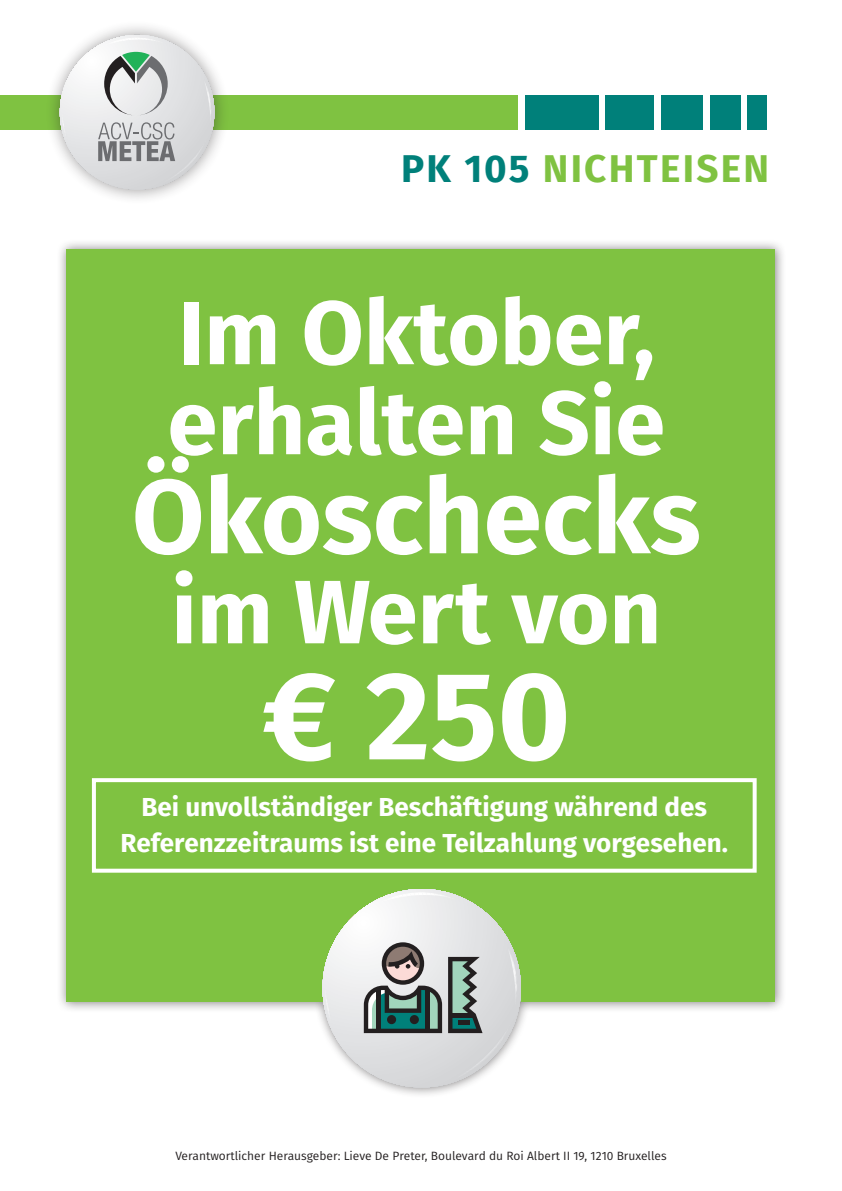
<style>
.page{position:relative;width:842px;height:1191px;background:#fff}
.page>*{position:absolute;margin:0;border:0;box-sizing:border-box;transform-origin:0 0}
.t1{font:700 125px "Fira Sans";color:#fff}
.t2{font:700 105px "Fira Sans";color:#fff}
.t3{font:700 90px "Fira Sans";color:#fff}
.t4{font:700 38.7px "Fira Sans";letter-spacing:.06em;color:#7fc241}
.t5{font:700 26px "Fira Sans";color:#fff}
.t6{font:12px "Fira Sans";color:#231f20}
.s1{color:#00807a}
</style>
<div class="page">
<div style="left:56px;top:239px;width:730px;height:859px;background:#231f20;opacity:.55"></div>
<div style="left:67px;top:249px;width:708px;height:753px;background:#7fc241"></div>
<div style="left:0;top:95px;width:517px;height:34px;background:#7fc241"></div>
<div style="left:525px;top:95px;width:73px;height:34px;background:#00807a"></div>
<div style="left:605px;top:95px;width:49px;height:34px;background:#00807a"></div>
<div style="left:661px;top:95px;width:42px;height:34px;background:#00807a"></div>
<div style="left:710px;top:95px;width:30px;height:34px;background:#00807a"></div>
<div style="left:747px;top:95px;width:20px;height:34px;background:#00807a"></div>
<div style="left:45px;top:20px;width:184px;height:185px;background:#231f20;opacity:.45"></div>
<svg style="left:60px;top:35px;width:154px;height:154px"></svg>
<svg style="left:322px;top:889px;width:199px;height:198px"></svg>
<div style="left:92px;top:778px;width:665px;height:94px;border:4px solid #fff"></div>
<p class="t4" style="left:401px;top:136px;width:370px"><span class="s1">PK 105</span> NICHTEISEN</p>
<p class="t3" style="left:178px;top:257px;width:478px">Im Oktober,</p>
<p class="t3" style="left:168px;top:347px;width:499px">erhalten Sie</p>
<p class="t2" style="left:132px;top:428px;width:570px">Ökoschecks</p>
<p class="t3" style="left:171px;top:536px;width:491px">im Wert von</p>
<p class="t1" style="left:262px;top:610px;width:310px">€ 250</p>
<p class="t5" style="left:141px;top:785px;width:567px">Bei unvollständiger Beschäftigung während des</p>
<p class="t5" style="left:121px;top:821px;width:609px">Referenzzeitraums ist eine Teilzahlung vorgesehen.</p>
<p class="t6" style="left:175px;top:1146px;width:493px">Verantwortlicher Herausgeber: Lieve De Preter, Boulevard du Roi Albert II 19, 1210 Bruxelles</p>
</div>
